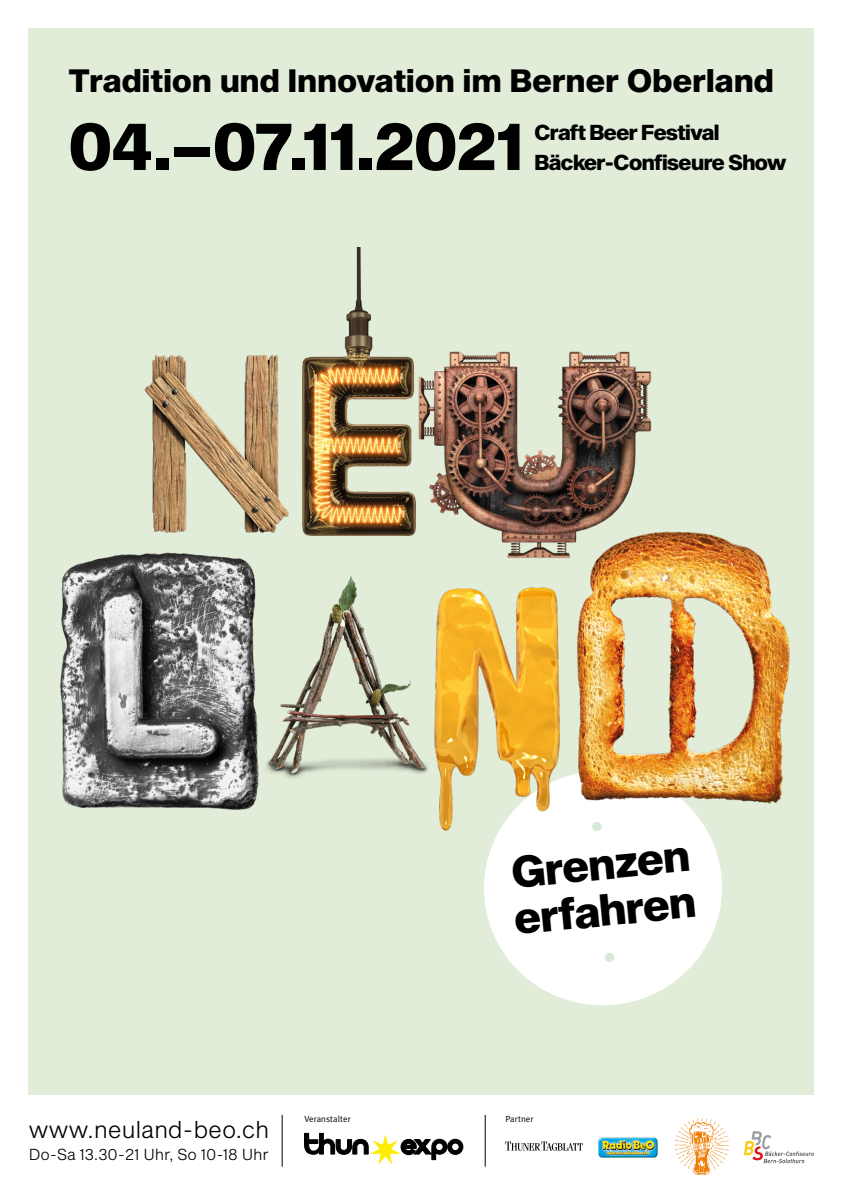
<style>
.page{position:relative;width:842px;height:1191px;background:#fff}
.page>*{position:absolute;margin:0;border:0;box-sizing:border-box;transform-origin:0 0}
.t1{font:66px "Sequel Sans Heavy Headline";letter-spacing:-.01em;color:#000}
.t2{font:43.4px/46.4px "Sequel Sans Heavy Headline";color:#000}
.t3{font:31.7px "Sequel Sans Heavy Headline";letter-spacing:.01em;color:#000}
.t4{font:23.6px "Sequel Sans Light Body Text";letter-spacing:-.01em;color:#000}
.t5{font:21.2px/29.7px "Sequel Sans Heavy Headline";letter-spacing:-.025em;color:#000}
.t6{font:15.6px "Sequel Sans Light Body Text";letter-spacing:-.01em;color:#000}
.t7{font:8.9px "Meta Plus Normal";letter-spacing:.01em;color:#000}
</style>
<div class="page">
<div style="left:28px;top:28px;width:786px;height:1066px;background:#e2edd9"></div>
<svg style="left:304px;top:1133px;width:159px;height:31px"></svg>
<hr style="left:282px;top:1115px;width:1px;height:51px;background:#000">
<hr style="left:485px;top:1115px;width:1px;height:51px;background:#000">
<svg style="left:674px;top:1118px;width:55px;height:56px"></svg>
<img style="left:598px;top:1137px;width:60px;height:20px">
<svg style="left:744px;top:1131px;width:70px;height:32px"></svg>
<svg style="left:505px;top:1141px;width:78px;height:9px"></svg>
<svg style="left:484px;top:774px;width:238px;height:231px;fill:#fff"></svg>
<img style="left:277px;top:576px;width:151px;height:202px">
<img style="left:60px;top:552px;width:217px;height:258px">
<img style="left:574px;top:531px;width:216px;height:298px">
<img style="left:418px;top:351px;width:236px;height:208px">
<img style="left:144px;top:355px;width:145px;height:178px">
<img style="left:302px;top:248px;width:113px;height:287px">
<img style="left:434px;top:587px;width:136px;height:260px">
<svg style="left:592px;top:821px;width:10px;height:11px"></svg>
<svg style="left:604px;top:953px;width:11px;height:10px"></svg>
<h3 class="t3" style="left:69px;top:58px;width:707px">Tradition und Innovation im Berner Oberland</h3>
<h1 class="t1" style="left:69px;top:99px;width:456px">04.–07.11.2021</h1>
<p class="t5" style="left:534px;top:118px;width:253px">Craft Beer Festival<br>Bäcker-Confiseure Show</p>
<h2 class="t2" style="left:509px;top:850px;width:184px;rotate:-5deg">Grenzen erfahren</h2>
<p class="t4" style="left:29px;top:1112px;width:242px">www.neuland-beo.ch</p>
<p class="t6" style="left:29px;top:1143px;width:242px">Do-Sa 13.30-21 Uhr, So 10-18 Uhr</p>
<p class="t7" style="left:304px;top:1113px;width:48px">Veranstalter</p>
<p class="t7" style="left:505px;top:1113px;width:30px">Partner</p>
</div>
